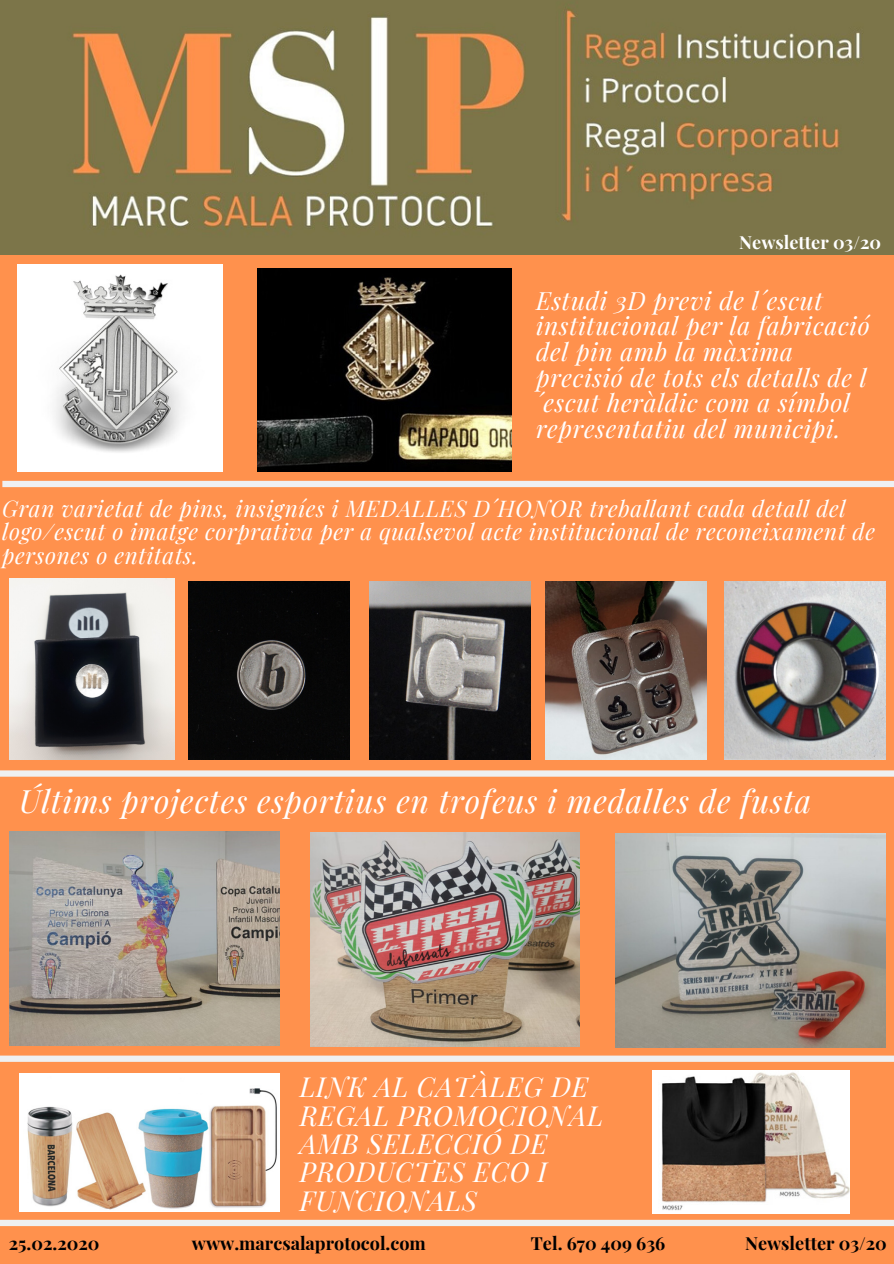
<style>
.page{position:relative;width:894px;height:1264px;background:#fff}
.page>*{position:absolute;margin:0;border:0;box-sizing:border-box;transform-origin:0 0}
.t1{font:italic 31.5px "Playfair Display";letter-spacing:.03em;color:#fff}
.t2{font:italic 27px/28.3px "Playfair Display";letter-spacing:.03em;color:#fff}
.t3{font:italic 24.6px/25.7px "Playfair Display";letter-spacing:.03em;color:#fff}
.t4{font:italic 22.5px/23.1px "Playfair Display";letter-spacing:.03em;color:#fff}
.t5{font:700 18px "Playfair Display";color:#000}
.t6{font:700 18px "Playfair Display";color:#fff}
</style>
<div class="page">
<div style="left:0;top:0;width:893px;height:1263px;background:#ff914d"></div>
<img style="left:0;top:0;width:893px;height:255px">
<svg style="left:0;top:1219px;width:893px;height:6px;background:#f1e3db"></svg>
<img style="left:310px;top:832px;width:269px;height:214px">
<img style="left:18px;top:265px;width:205px;height:206px">
<img style="left:257px;top:268px;width:254px;height:203px">
<div style="left:2px;top:481px;width:891px;height:6px;background:#eff0f2"></div>
<img style="left:10px;top:578px;width:164px;height:181px">
<img style="left:188px;top:582px;width:161px;height:178px">
<img style="left:545px;top:582px;width:161px;height:178px">
<img style="left:369px;top:582px;width:161px;height:178px">
<img style="left:724px;top:582px;width:161px;height:178px">
<svg style="left:0;top:770px;width:893px;height:6px;background:#f0e9e7"></svg>
<img style="left:615px;top:833px;width:270px;height:214px">
<img style="left:10px;top:831px;width:269px;height:214px">
<svg style="left:0;top:1055px;width:893px;height:6px;background:#f0e6e2"></svg>
<img style="left:19px;top:1073px;width:260px;height:138px">
<img style="left:652px;top:1070px;width:197px;height:143px">
<p class="t6" style="left:739px;top:230px;width:143px">Newsletter 03/20</p>
<p class="t3" style="left:536px;top:286px;width:335px">Estudi 3D previ de l´escut institucional per la fabricació del pin amb la màxima precisió de tots els detalls de l ´escut heràldic com a símbol representatiu del municipi.</p>
<p class="t4" style="left:2px;top:496px;width:874px">Gran varietat de pins, insigníes i MEDALLES D´HONOR treballant cada detall del logo/escut o imatge corprativa per a qualsevol acte institucional de reconeixament de persones o entitats.</p>
<h1 class="t1" style="left:19px;top:779px;width:793px">Últims projectes esportius en trofeus i medalles de fusta</h1>
<p class="t2" style="left:299px;top:1071px;width:305px">LINK AL CATÀLEG DE<br>REGAL PROMOCIONAL<br>AMB SELECCIÓ DE<br>PRODUCTES ECO I<br>FUNCIONALS</p>
<p class="t5" style="left:9px;top:1230px;width:92px">25.02.2020</p>
<p class="t5" style="left:192px;top:1230px;width:235px">www.marcsalaprotocol.com</p>
<p class="t5" style="left:531px;top:1230px;width:136px">Tel. 670 409 636</p>
<p class="t5" style="left:744px;top:1230px;width:143px">Newsletter 03/20</p>
</div>
